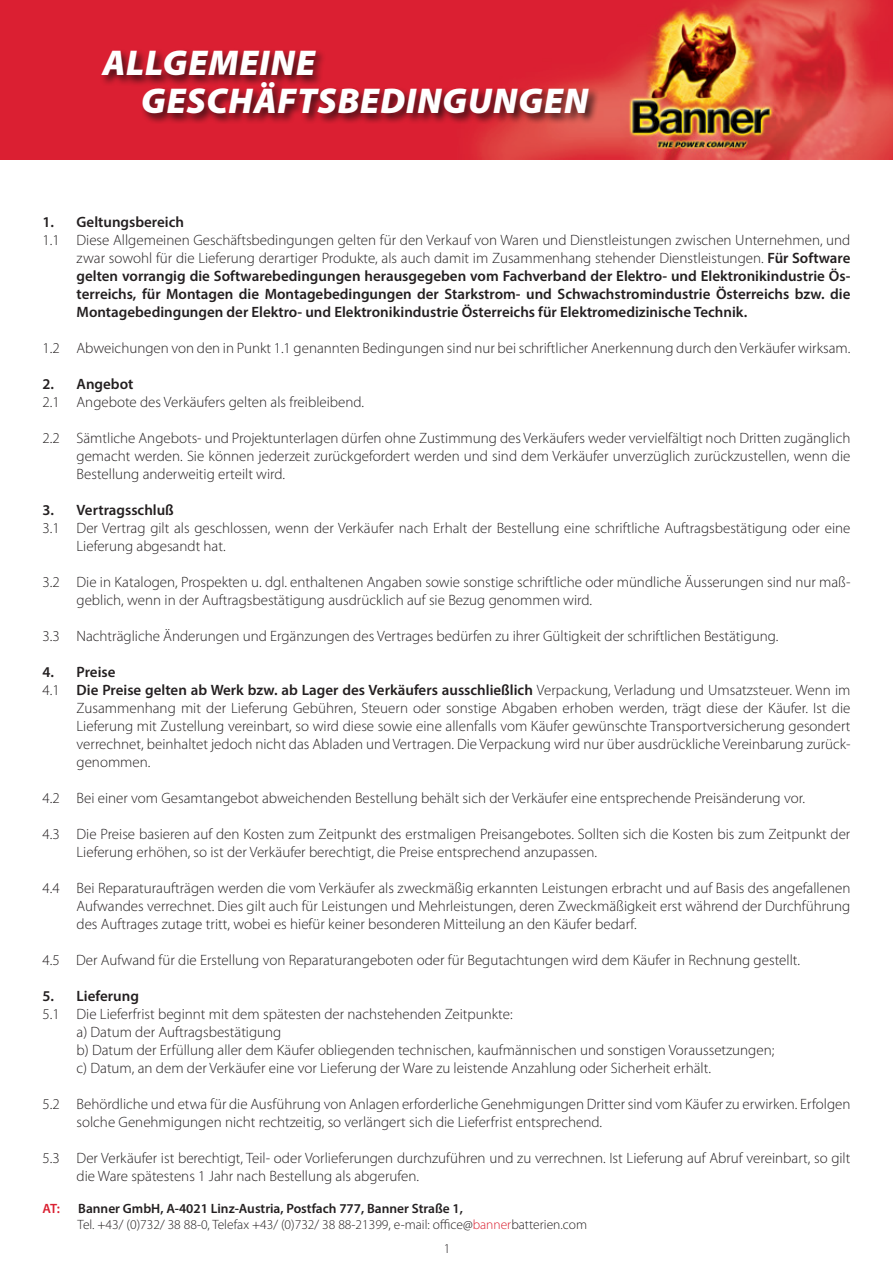
<style>
.page{position:relative;width:893px;height:1263px;background:#fff}
.page>*{position:absolute;margin:0;border:0;box-sizing:border-box;transform-origin:0 0}
.t1{font:italic 900 36px/37.5px "Myriad Pro";letter-spacing:.02em;color:#fff}
.t2{font:300 15px/18px "Myriad Pro";color:#231f20}
.t3{font:600 15px/18px "Myriad Pro";color:#231f20;text-align:justify}
.t4{font:300 13.5px/16.2px "Myriad Pro";color:#231f20}
.t5{font:600 13.5px "Myriad Pro";color:#da2031}
.s1{font-weight:300}
.s2{font-weight:600}
.s3{color:#da2031}
</style>
<div class="page">
<img style="left:0;top:0;width:893px;height:159px">
<div style="left:99px;top:48px;width:501px;height:76px;background:#110a0c;opacity:.75"></div>
<p class="t1" style="left:141px;top:43px;width:449px;text-indent:-39px">ALLGEMEINE<br>GESCHÄFTSBEDINGUNGEN</p>
<p class="t3" style="left:43px;top:212px;width:143px">1. Geltungsbereich</p>
<p class="t3" style="left:77px;top:230px;width:775px;text-indent:-34px"><span class="s1">1.1 Diese Allgemeinen Geschäftsbedingungen gelten für den Verkauf von Waren und Dienstleistungen zwischen Unternehmen, und zwar sowohl für die Lieferung derartiger Produkte, als auch damit im Zusammenhang stehender Dienstleistungen.</span> Für Software gelten vorrangig die Softwarebedingungen herausgegeben vom Fachverband der Elektro- und Elektronikindustrie Ös&shy;terreichs, für Montagen die Montagebedingungen der Starkstrom- und Schwachstromindustrie Österreichs bzw. die Montagebedingungen der Elektro- und Elektronikindustrie Österreichs für Elektromedizinische Technik.</p>
<p class="t2" style="left:43px;top:339px;width:809px">1.2 Abweichungen von den in Punkt 1.1 genannten Bedingungen sind nur bei schriftlicher Anerkennung durch den Verkäufer wirksam.</p>
<p class="t3" style="left:43px;top:374px;width:92px">2. Angebot</p>
<p class="t2" style="left:43px;top:393px;width:323px">2.1 Angebote des Verkäufers gelten als freibleibend.</p>
<p class="t2" style="left:77px;top:429px;width:775px;text-align:justify;text-indent:-34px">2.2 Sämtliche Angebots- und Projektunterlagen dürfen ohne Zustimmung des Verkäufers weder vervielfältigt noch Dritten zugänglich gemacht werden. Sie können jederzeit zurückgefordert werden und sind dem Verkäufer unverzüglich zurückzustellen, wenn die Bestellung anderweitig erteilt wird.</p>
<p class="t3" style="left:43px;top:500px;width:133px">3. Vertragsschluß</p>
<p class="t2" style="left:77px;top:519px;width:775px;text-indent:-34px">3.1 Der Vertrag gilt als geschlossen, wenn der Verkäufer nach Erhalt der Bestellung eine schriftliche Auftragsbestätigung oder eine<br>Lieferung abgesandt hat.</p>
<p class="t2" style="left:77px;top:573px;width:775px;text-indent:-34px">3.2 Die in Katalogen, Prospekten u. dgl. enthaltenen Angaben sowie sonstige schriftliche oder mündliche Äusserungen sind nur maß&shy;geblich, wenn in der Auftragsbestätigung ausdrücklich auf sie Bezug genommen wird.</p>
<p class="t2" style="left:43px;top:627px;width:737px">3.3 Nachträgliche Änderungen und Ergänzungen des Vertrages bedürfen zu ihrer Gültigkeit der schriftlichen Bestätigung.</p>
<p class="t3" style="left:43px;top:662px;width:75px">4. Preise</p>
<p class="t2" style="left:77px;top:681px;width:775px;text-align:justify;text-indent:-34px">4.1 <span class="s2">Die Preise gelten ab Werk bzw. ab Lager des Verkäufers ausschließlich</span> Verpackung, Verladung und Umsatzsteuer. Wenn im Zusammenhang mit der Lieferung Gebühren, Steuern oder sonstige Abgaben erhoben werden, trägt diese der Käufer. Ist die Lieferung mit Zustellung vereinbart, so wird diese sowie eine allenfalls vom Käufer gewünschte Transportversicherung gesondert verrechnet, beinhaltet jedoch nicht das Abladen und Vertragen. Die Verpackung wird nur über ausdrückliche Vereinbarung zurück&shy;genommen.</p>
<p class="t2" style="left:43px;top:789px;width:764px">4.2 Bei einer vom Gesamtangebot abweichenden Bestellung behält sich der Verkäufer eine entsprechende Preisänderung vor.</p>
<p class="t2" style="left:77px;top:825px;width:775px;text-indent:-34px">4.3 Die Preise basieren auf den Kosten zum Zeitpunkt des erstmaligen Preisangebotes. Sollten sich die Kosten bis zum Zeitpunkt der<br>Lieferung erhöhen, so ist der Verkäufer berechtigt, die Preise entsprechend anzupassen.</p>
<p class="t2" style="left:77px;top:879px;width:775px;text-align:justify;text-indent:-34px">4.4 Bei Reparaturaufträgen werden die vom Verkäufer als zweckmäßig erkannten Leistungen erbracht und auf Basis des angefallenen Aufwandes verrechnet. Dies gilt auch für Leistungen und Mehrleistungen, deren Zweckmäßigkeit erst während der Durchführung des Auftrages zutage tritt, wobei es hiefür keiner besonderen Mitteilung an den Käufer bedarf.</p>
<p class="t2" style="left:43px;top:951px;width:759px">4.5 Der Aufwand für die Erstellung von Reparaturangeboten oder für Begutachtungen wird dem Käufer in Rechnung gestellt.</p>
<p class="t3" style="left:43px;top:986px;width:98px">5. Lieferung</p>
<p class="t2" style="left:43px;top:1005px;width:472px">5.1 Die Lieferfrist beginnt mit dem spätesten der nachstehenden Zeitpunkte:</p>
<p class="t2" style="left:77px;top:1023px;width:206px">a) Datum der Auftragsbestätigung</p>
<p class="t2" style="left:77px;top:1041px;width:699px">b) Datum der Erfüllung aller dem Käufer obliegenden technischen, kaufmännischen und sonstigen Voraussetzungen;</p>
<p class="t2" style="left:77px;top:1059px;width:636px">c) Datum, an dem der Verkäufer eine vor Lieferung der Ware zu leistende Anzahlung oder Sicherheit erhält.</p>
<p class="t2" style="left:77px;top:1095px;width:775px;text-indent:-34px">5.2 Behördliche und etwa für die Ausführung von Anlagen erforderliche Genehmigungen Dritter sind vom Käufer zu erwirken. Erfolgen solche Genehmigungen nicht rechtzeitig, so verlängert sich die Lieferfrist entsprechend.</p>
<p class="t2" style="left:77px;top:1149px;width:775px;text-indent:-34px">5.3 Der Verkäufer ist berechtigt, Teil- oder Vorlieferungen durchzuführen und zu verrechnen. Ist Lieferung auf Abruf vereinbart, so gilt die Ware spätestens 1 Jahr nach Bestellung als abgerufen.</p>
<p class="t5" style="left:43px;top:1199px;width:19px">AT:</p>
<p class="t4" style="left:78px;top:1200px;width:511px"><span class="s2">Banner GmbH, A-4021 Linz-Austria, Postfach 777, Banner Straße 1,<br></span>Tel. +43/ (0)732/ 38 88-0, Telefax +43/ (0)732/ 38 88-21399, e-mail: office@<span class="s3">banner</span>batterien.com</p>
<p class="t4" style="left:444px;top:1240px;width:8px">1</p>
</div>
